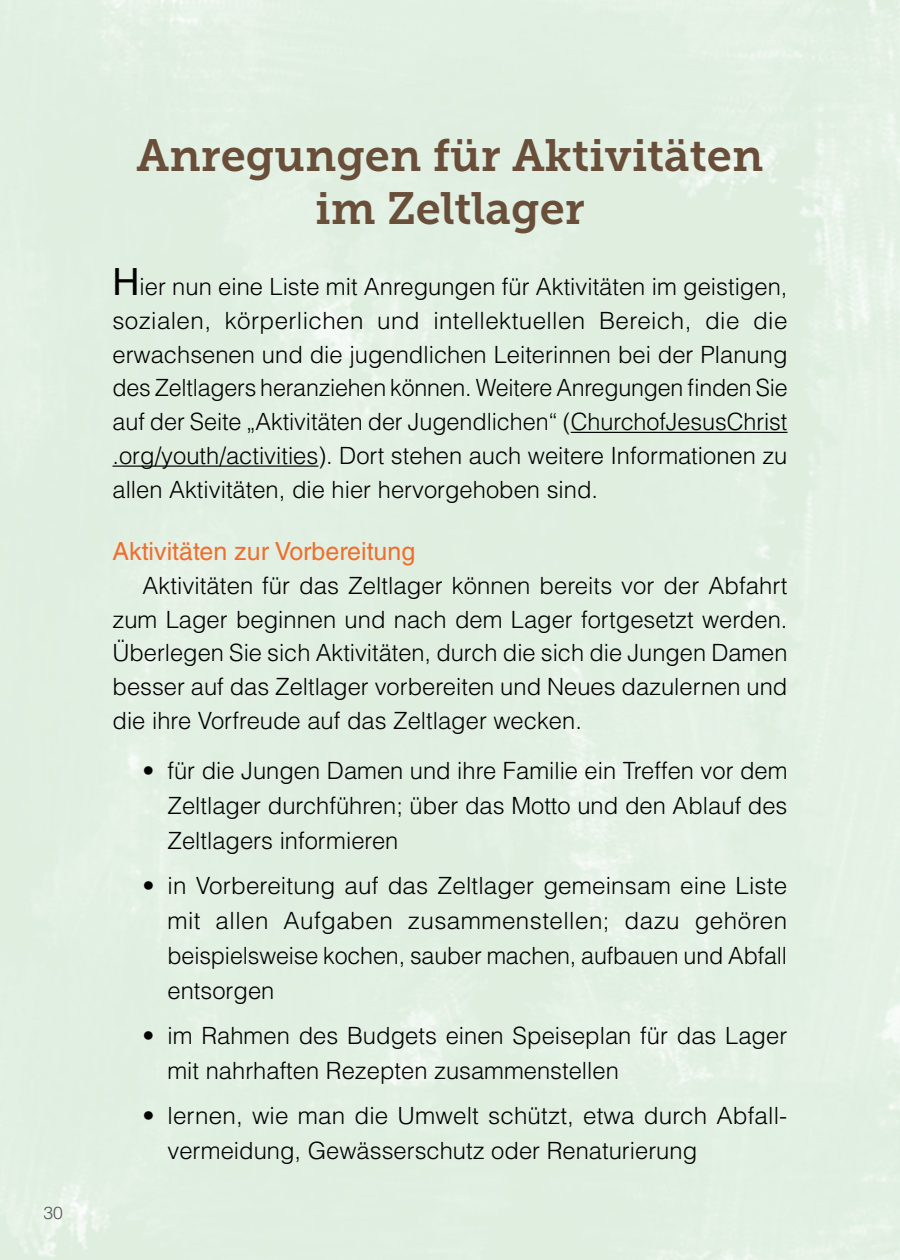
<style>
.page{position:relative;width:900px;height:1260px;background:#fff}
.page>*{position:absolute;margin:0;border:0;box-sizing:border-box;transform-origin:0 0}
.h1_IDEAS{font:45px/52.5px "Museo Slablds Lat 700";color:#694e3a;text-align:center}
.h2_IDEAS{font:25px "Helveticalds Lat";color:#ef6e2e}
.p1_DropCap{font:300 23.75px/33.8px "Helveticalds Lat";color:#000;text-align:justify}
.p2_bullet-1_next{font:300 23.75px/35px "Helveticalds Lat";color:#000}
.p2_first{font:300 23.75px/33.8px "Helveticalds Lat";color:#000;text-align:justify}
.p2_bullet-1_first{font:300 23.75px/35px "Helveticalds Lat";color:#000;text-align:justify}
.t1{font:300 17.5px "Helveticalds Lat";color:#535454}
.s1{font-weight:400;font-size:37.5px}
</style>
<div class="page">
<hr style="left:571px;top:432px;width:217px;height:1px;background:#000">
<hr style="left:112px;top:466px;width:206px;height:1px;background:#000">
<p class="t1" style="left:44px;top:1199px;width:21px">30</p>
<p class="h1_IDEAS" style="left:137px;top:127px;width:628px">Anregungen für Aktivitäten im Zeltlager</p>
<p class="p1_DropCap" style="left:112px;top:269px;width:677px"><span class="s1">H</span>ier nun eine Liste mit Anregungen für Aktivitäten im geistigen, sozialen, körperlichen und intellektuellen Bereich, die die erwachsenen und die jugendlichen Leiterinnen bei der Planung des Zeltlagers heranziehen können. Weitere Anregungen finden Sie auf der Seite „Aktivitäten der Jugendlichen“ (ChurchofJesusChrist .org/youth/activities). Dort stehen auch weitere Informationen zu allen Aktivitäten, die hier hervorgehoben sind.</p>
<p class="h2_IDEAS" style="left:112px;top:531px;width:304px">Aktivitäten zur Vorbereitung</p>
<p class="p2_first" style="left:112px;top:568px;width:677px;text-indent:30px">Aktivitäten für das Zeltlager können bereits vor der Abfahrt zum Lager beginnen und nach dem Lager fortgesetzt werden.<br>Überlegen Sie sich Aktivitäten, durch die sich die Jungen Damen besser auf das Zeltlager vorbereiten und Neues dazulernen und die ihre Vorfreude auf das Zeltlager wecken.</p>
<p class="p2_bullet-1_first" style="left:168px;top:752px;width:622px;text-indent:-25px">• für die Jungen Damen und ihre Familie ein Treffen vor dem Zeltlager durchführen; über das Motto und den Ablauf des Zeltlagers informieren</p>
<p class="p2_bullet-1_next" style="left:168px;top:867px;width:621px;text-align:justify;text-indent:-25px">• in Vorbereitung auf das Zeltlager gemeinsam eine Liste mit allen Aufgaben zusammenstellen; dazu gehören beispielsweise kochen, sauber machen, aufbauen und Abfall entsorgen</p>
<p class="p2_bullet-1_next" style="left:168px;top:1017px;width:621px;text-indent:-25px">• im Rahmen des Budgets einen Speiseplan für das Lager mit nahrhaften Rezepten zusammenstellen</p>
<p class="p2_bullet-1_next" style="left:168px;top:1097px;width:619px;text-indent:-25px">• lernen, wie man die Umwelt schützt, etwa durch Abfall&shy;vermeidung, Gewässerschutz oder Renaturierung</p>
</div>
